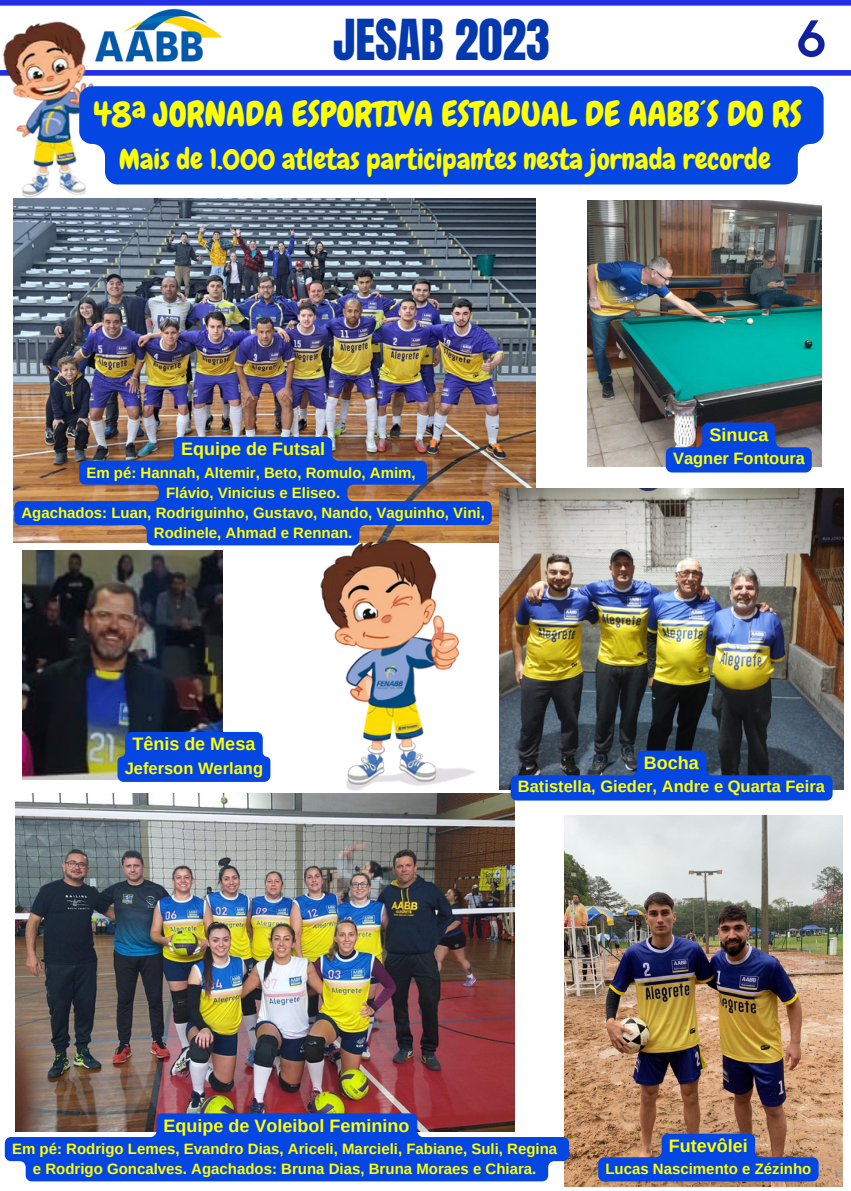
<style>
.page{position:relative;width:851px;height:1191px;background:#fff}
.page>*{position:absolute;margin:0;border:0;box-sizing:border-box;transform-origin:0 0}
.t1{font:700 52.5px "HK Grotesk";color:#12229d}
.t2{font:48px "Anton";color:#0438af}
.t3{font:34.5px "Chewy";color:#ff0}
.t4{font:28.5px "Chewy";color:#ff0}
.t5{font:700 18px "Arimo";color:#ff0}
.t6{font:700 16.5px "Arimo";color:#ff0}
.t7{font:700 15px/20.2px "Arimo";color:#ff0;text-align:center}
</style>
<div class="page">
<img style="left:85px;top:1181px;width:681px;height:6px">
<img style="left:113px;top:8px;width:108px;height:54px">
<div style="left:0;top:0;width:850px;height:6px;background:#222fe6"></div>
<div style="left:0;top:70px;width:850px;height:6px;background:#222fe6"></div>
<img style="left:14px;top:198px;width:521px;height:333px">
<img style="left:587px;top:200px;width:234px;height:266px">
<img style="left:16px;top:793px;width:498px;height:320px">
<img style="left:23px;top:550px;width:199px;height:229px">
<img style="left:499px;top:488px;width:344px;height:301px">
<img style="left:564px;top:815px;width:278px;height:371px">
<img style="left:265px;top:531px;width:266px;height:267px">
<svg style="left:598px;top:1133px;width:220px;height:48px"></svg>
<svg style="left:5px;top:1113px;width:564px;height:68px"></svg>
<img style="left:14px;top:437px;width:478px;height:108px">
<svg style="left:665px;top:422px;width:146px;height:50px"></svg>
<svg style="left:510px;top:750px;width:322px;height:50px"></svg>
<svg style="left:117px;top:731px;width:153px;height:50px"></svg>
<img style="left:0;top:5px;width:113px;height:205px">
<div style="left:79px;top:86px;width:744px;height:98px;background:#0346e1"></div>
<p class="t2" style="left:333px;top:5px;width:218px">JESAB 2023</p>
<p class="t1" style="left:796px;top:9px;width:32px">6</p>
<p class="t3" style="left:93px;top:92px;width:710px">48ª JORNADA ESPORTIVA ESTADUAL DE AABB´S DO RS</p>
<p class="t4" style="left:119px;top:141px;width:653px">Mais de 1.000 atletas participantes nesta jornada recorde</p>
<p class="t5" style="left:181px;top:439px;width:145px">Equipe de Futsal</p>
<p class="t7" style="left:86px;top:462px;width:331px">Em pé: Hannah, Altemir, Beto, Romulo, Amim,</p>
<p class="t7" style="left:166px;top:482px;width:176px">Flávio, Vinicius e Eliseo.</p>
<p class="t7" style="left:21px;top:503px;width:465px">Agachados: Luan, Rodriguinho, Gustavo, Nando, Vaguinho, Vini,<br>Rodinele, Ahmad e Rennan.</p>
<p class="t5" style="left:709px;top:424px;width:60px">Sinuca</p>
<p class="t6" style="left:673px;top:449px;width:133px">Vagner Fontoura</p>
<p class="t5" style="left:132px;top:733px;width:124px">Tênis de Mesa</p>
<p class="t6" style="left:125px;top:758px;width:140px">Jeferson Werlang</p>
<p class="t5" style="left:644px;top:752px;width:56px">Bocha</p>
<p class="t6" style="left:518px;top:777px;width:308px">Batistella, Gieder, Andre e Quarta Feira</p>
<p class="t5" style="left:164px;top:1115px;width:247px">Equipe de Voleibol Feminino</p>
<p class="t7" style="left:12px;top:1138px;width:546px">Em pé: Rodrigo Lemes, Evandro Dias, Ariceli, Marcieli, Fabiane, Suli, Regina</p>
<p class="t7" style="left:33px;top:1158px;width:505px">e Rodrigo Goncalves. Agachados: Bruna Dias, Bruna Moraes e Chiara.</p>
<p class="t5" style="left:668px;top:1135px;width:80px">Futevôlei</p>
<p class="t7" style="left:605px;top:1158px;width:207px">Lucas Nascimento e Zézinho</p>
</div>
